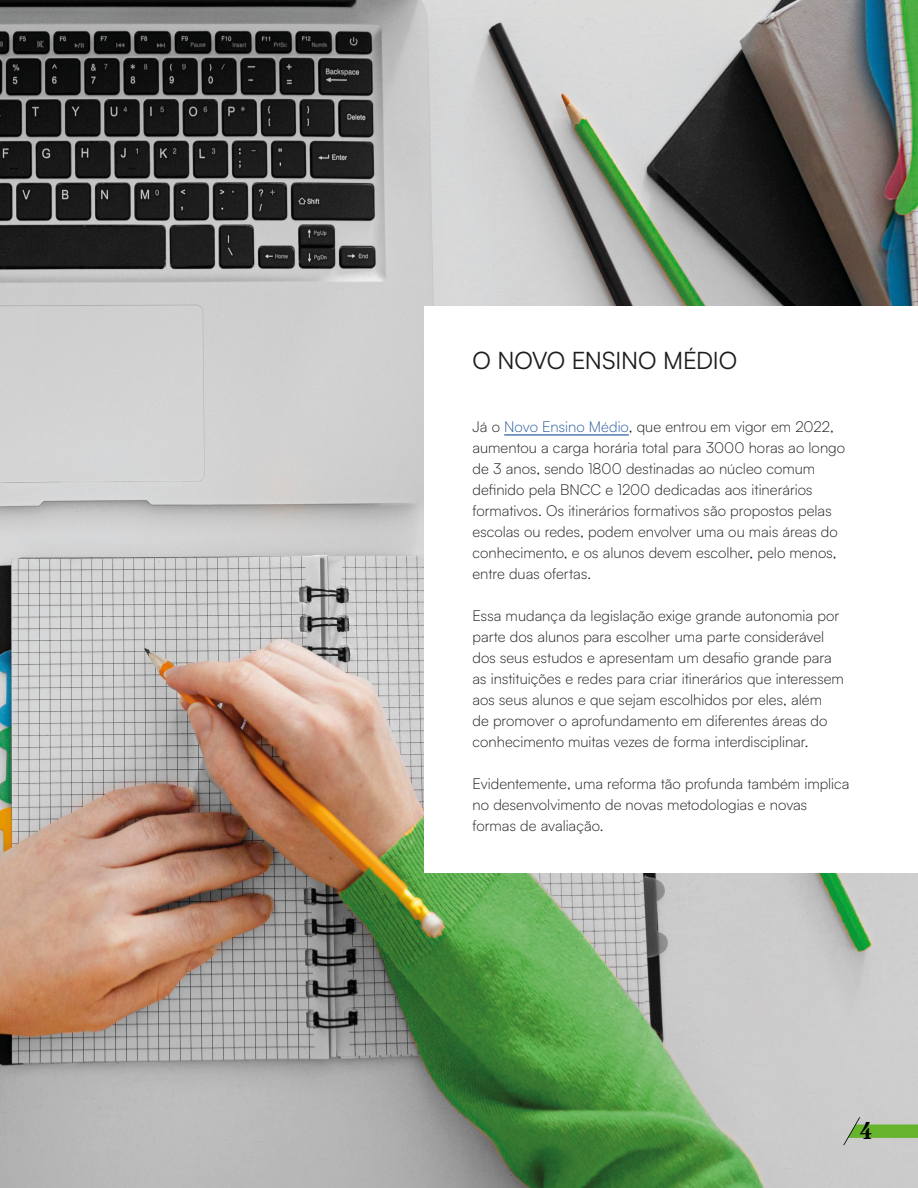
<style>
.page{position:relative;width:918px;height:1188px;background:#fff}
.page>*{position:absolute;margin:0;border:0;box-sizing:border-box;transform-origin:0 0}
.t1{font:24px "Satoshi";letter-spacing:-.005em;color:#1d1d1b}
.t2{font:700 24px "Stanley";color:#000}
.t3{font:300 15px/21px "Satoshi";color:#1d1d1b}
.s1{color:#275b9c}
</style>
<div class="page">
<img style="left:0;top:0;width:918px;height:1188px">
<div style="left:424px;top:306px;width:494px;height:567px;background:#fff"></div>
<hr style="left:504px;top:434px;width:125px;height:2px;background:#275b9c">
<svg style="left:843px;top:1116px;width:75px;height:30px;background:#a2bf8b"></svg>
<h1 class="t1" style="left:472px;top:344px;width:266px">O NOVO ENSINO MÉDIO</h1>
<p class="t3" style="left:472px;top:416px;width:374px">Já o <span class="s1">Novo Ensino Médio</span>, que entrou em vigor em 2022, aumentou a carga horária total para 3000 horas ao longo de 3 anos, sendo 1800 destinadas ao núcleo comum definido pela BNCC e 1200 dedicadas aos itinerários formativos. Os itinerários formativos são propostos pelas escolas ou redes, podem envolver uma ou mais áreas do conhecimento, e os alunos devem escolher, pelo menos, entre duas ofertas.</p>
<p class="t3" style="left:472px;top:605px;width:373px">Essa mudança da legislação exige grande autonomia por parte dos alunos para escolher uma parte considerável dos seus estudos e apresentam um desafio grande para as instituições e redes para criar itinerários que interessem aos seus alunos e que sejam escolhidos por eles, além<br>de promover o aprofundamento em diferentes áreas do conhecimento muitas vezes de forma interdisciplinar.</p>
<p class="t3" style="left:472px;top:773px;width:379px">Evidentemente, uma reforma tão profunda também implica no desenvolvimento de novas metodologias e novas formas de avaliação.</p>
<h1 class="t2" style="left:860px;top:1117px;width:14px">4</h1>
</div>
